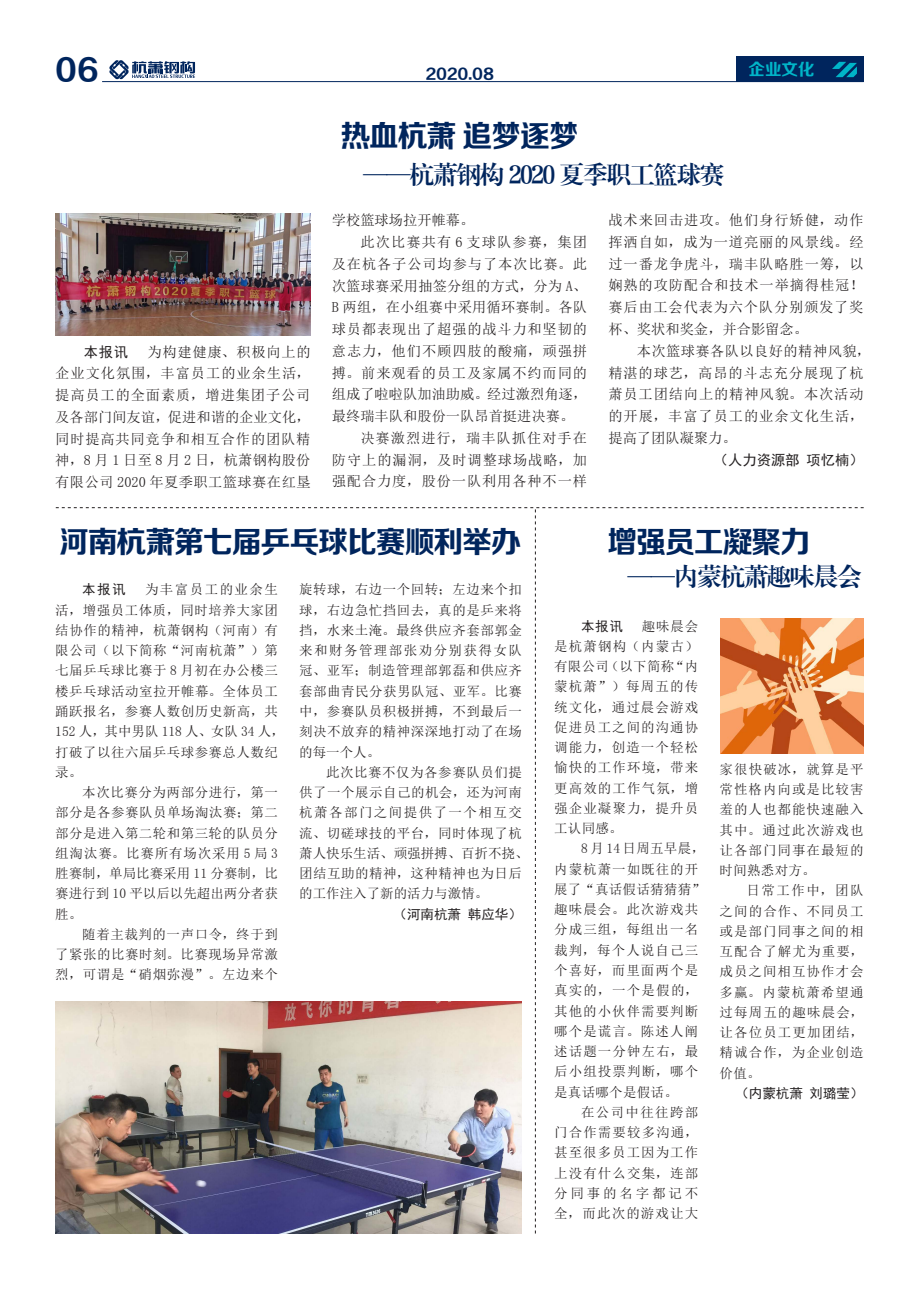
<style>
.page{position:relative;width:919px;height:1289px;background:#fff}
.page>*{position:absolute;margin:0;border:0;box-sizing:border-box;transform-origin:0 0}
.t1{font:30px "FZZCHJW GB1 0";letter-spacing:-.04em;color:#00255d}
.t2{font:24.3px "FZXBSJW GB1 0";letter-spacing:-.04em;color:#00255d}
.t3{font:16.5px "FZZCHJW GB1 0";color:#00b5c8}
.t4{font:15px "FZZCHJW GB1 0";color:#00255d}
.t5{font:14.25px/21.8px "Sim Sun";letter-spacing:.055em;color:#231f20;text-align:justify}
.t6{font:14.25px "Sim Sun";color:#231f20}
.t7{font:14.25px "Sim Sun";letter-spacing:.01em;color:#231f20}
.t8{font:14.25px "Sim Sun";letter-spacing:.08em;color:#231f20}
.t9{font:14.25px "Sim Hei";color:#231f20}
.t10{font:13.5px/20.2px "Sim Sun";letter-spacing:.04em;color:#231f20;text-align:justify}
.t11{font:13.5px/20.2px "Sim Sun";letter-spacing:.08em;color:#231f20}
.t12{font:13.5px "Sim Hei";color:#231f20}
</style>
<div class="page">
<div style="left:736px;top:56px;width:95px;height:26px;background:#00255d"></div>
<div style="left:831px;top:56px;width:32px;height:26px;background:#00255d"></div>
<hr style="left:102px;top:81px;width:761px;height:1px;background:#00255d">
<svg style="left:832px;top:62px;width:24px;height:15px"></svg>
<svg style="left:109px;top:60px;width:86px;height:19px"></svg>
<img style="left:55px;top:213px;width:255px;height:123px">
<svg style="left:56px;top:507px;width:807px;height:726px"></svg>
<h1 class="t1" style="left:55px;top:54px;width:45px">06</h1>
<p class="t4" style="left:426px;top:66px;width:70px">2020.08</p>
<p class="t3" style="left:748px;top:61px;width:67px">企业文化</p>
<p class="t5" style="left:55px;top:340px;width:257px;text-indent:92px">为构建健康、积极向上的企业文化氛围，丰富员工的业余生活，提高员工的全面素质，增进集团子公司及各部门间友谊，促进和谐的企业文化，同时提高共同竞争和相互合作的团队精神，8 月 1 日至 8 月 2 日，杭萧钢构股份有限公司 2020 年夏季职工篮球赛在红垦</p>
<p class="t9" style="left:84px;top:344px;width:46px">本报讯</p>
<h1 class="t1" style="left:340px;top:119px;width:240px">热血杭萧 追梦逐梦</h1>
<h2 class="t2" style="left:363px;top:162px;width:363px">——杭萧钢构 2020 夏季职工篮球赛</h2>
<p class="t6" style="left:332px;top:213px;width:144px">学校篮球场拉开帷幕。</p>
<p class="t8" style="left:360px;top:235px;width:228px">此次比赛共有 6 支球队参赛，集团</p>
<p class="t5" style="left:332px;top:253px;width:257px">及在杭各子公司均参与了本次比赛。此</p>
<p class="t7" style="left:332px;top:278px;width:257px">次篮球赛采用抽签分组的方式，分为 A、</p>
<p class="t7" style="left:332px;top:300px;width:257px">B 两组，在小组赛中采用循环赛制。各队</p>
<p class="t5" style="left:332px;top:318px;width:257px">球员都表现出了超强的战斗力和坚韧的</p>
<p class="t5" style="left:332px;top:340px;width:257px">意志力，他们不顾四肢的酸痛，顽强拼</p>
<p class="t5" style="left:332px;top:361px;width:257px">搏。前来观看的员工及家属不约而同的</p>
<p class="t6" style="left:332px;top:387px;width:257px">组成了啦啦队加油助威。经过激烈角逐，</p>
<p class="t6" style="left:332px;top:409px;width:244px">最终瑞丰队和股份一队昂首挺进决赛。</p>
<p class="t5" style="left:360px;top:427px;width:228px">决赛激烈进行，瑞丰队抓住对手在</p>
<p class="t5" style="left:332px;top:448px;width:257px">防守上的漏洞，及时调整球场战略，加</p>
<p class="t5" style="left:332px;top:470px;width:257px">强配合力度，股份一队利用各种不一样</p>
<p class="t5" style="left:608px;top:209px;width:257px">战术来回击进攻。他们身行矫健，动作挥洒自如，成为一道亮丽的风景线。经过一番龙争虎斗，瑞丰队略胜一筹，以娴熟的攻防配合和技术一举摘得桂冠！赛后由工会代表为六个队分别颁发了奖杯、奖状和奖金，并合影留念。</p>
<p class="t5" style="left:608px;top:340px;width:264px;text-align:left;text-indent:28px">本次篮球赛各队以良好的精神风貌，精湛的球艺，高昂的斗志充分展现了杭萧员工团结向上的精神风貌。本次活动的开展，丰富了员工的业余文化生活，提高了团队凝聚力。</p>
<p class="t9" style="left:714px;top:452px;width:151px">（人力资源部 项忆楠）</p>
<h1 class="t1" style="left:59px;top:525px;width:464px">河南杭萧第七届乒乓球比赛顺利举办</h1>
<h1 class="t1" style="left:607px;top:526px;width:204px">增强员工凝聚力</h1>
<h2 class="t2" style="left:627px;top:563px;width:236px">——内蒙杭萧趣味晨会</h2>
<p class="t10" style="left:55px;top:579px;width:231px;text-align:left;text-indent:90px">为丰富员工的业余生活，增强员工体质，同时培养大家团结协作的精神，杭萧钢构（河南）有限公司（以下简称“河南杭萧”）第七届乒乓球比赛于 8 月初在办公楼三楼乒乓球活动室拉开帷幕。全体员工踊跃报名，参赛人数创历史新高，共<br>152 人，其中男队 118 人、女队 34 人，打破了以往六届乒乓球参赛总人数纪录。</p>
<p class="t10" style="left:55px;top:782px;width:224px;text-indent:27px">本次比赛分为两部分进行，第一部分是各参赛队员单场淘汰赛；第二部分是进入第二轮和第三轮的队员分组淘汰赛。比赛所有场次采用 5 局 3胜赛制，单局比赛采用 11 分赛制，比赛进行到 10 平以后以先超出两分者获胜。</p>
<p class="t10" style="left:55px;top:923px;width:224px;text-indent:27px">随着主裁判的一声口令，终于到了紧张的比赛时刻。比赛现场异常激烈，可谓是“硝烟弥漫”。左边来个</p>
<p class="t10" style="left:299px;top:579px;width:224px">旋转球，右边一个回转；左边来个扣球，右边急忙挡回去，真的是乒来将挡，水来土淹。最终供应齐套部郭金来和财务管理部张劝分别获得女队冠、亚军；制造管理部郭磊和供应齐套部曲青民分获男队冠、亚军。比赛中，参赛队员积极拼搏，不到最后一刻决不放弃的精神深深地打动了在场的每一个人。</p>
<p class="t10" style="left:299px;top:761px;width:231px;text-align:left;text-indent:27px">此次比赛不仅为各参赛队员们提供了一个展示自己的机会，还为河南杭萧各部门之间提供了一个相互交流、切磋球技的平台，同时体现了杭萧人快乐生活、顽强拼搏、百折不挠、团结互助的精神，这种精神也为日后的工作注入了新的活力与激情。</p>
<p class="t12" style="left:393px;top:907px;width:130px">（河南杭萧 韩应华）</p>
<p class="t12" style="left:82px;top:583px;width:45px">本报讯</p>
<p class="t10" style="left:554px;top:615px;width:146px;text-indent:87px">趣味晨会是杭萧钢构（内蒙古）有限公司（以下简称“内蒙杭萧”）每周五的传统文化，通过晨会游戏促进员工之间的沟通协调能力，创造一个轻松愉快的工作环境，带来更高效的工作气氛，增强企业凝聚力，提升员工认同感。</p>
<p class="t11" style="left:554px;top:838px;width:152px;text-indent:27px">8 月 14 日周五早晨，内蒙杭萧一如既往的开展了“真话假话猜猜猜”趣味晨会。此次游戏共分成三组，每组出一名裁判，每个人说自己三个喜好，而里面两个是真实的，一个是假的，其他的小伙伴需要判断哪个是谎言。陈述人阐述话题一分钟左右，最后小组投票判断，哪个是真话哪个是假话。</p>
<p class="t10" style="left:554px;top:1101px;width:146px;text-indent:27px">在公司中往往跨部门合作需要较多沟通，甚至很多员工因为工作上没有什么交集，连部分同事的名字都记不全，而此次的游戏让大</p>
<p class="t12" style="left:581px;top:619px;width:43px">本报讯</p>
<p class="t10" style="left:719px;top:758px;width:146px">家很快破冰，就算是平常性格内向或是比较害羞的人也都能快速融入其中。通过此次游戏也让各部门同事在最短的时间熟悉对方。</p>
<p class="t10" style="left:719px;top:880px;width:146px;text-indent:27px">日常工作中，团队之间的合作、不同员工或是部门同事之间的相互配合了解尤为重要，成员之间相互协作才会多赢。内蒙杭萧希望通过每周五的趣味晨会，让各位员工更加团结，精诚合作，为企业创造价值。</p>
<p class="t12" style="left:735px;top:1086px;width:130px">（内蒙杭萧 刘璐莹）</p>
</div>
